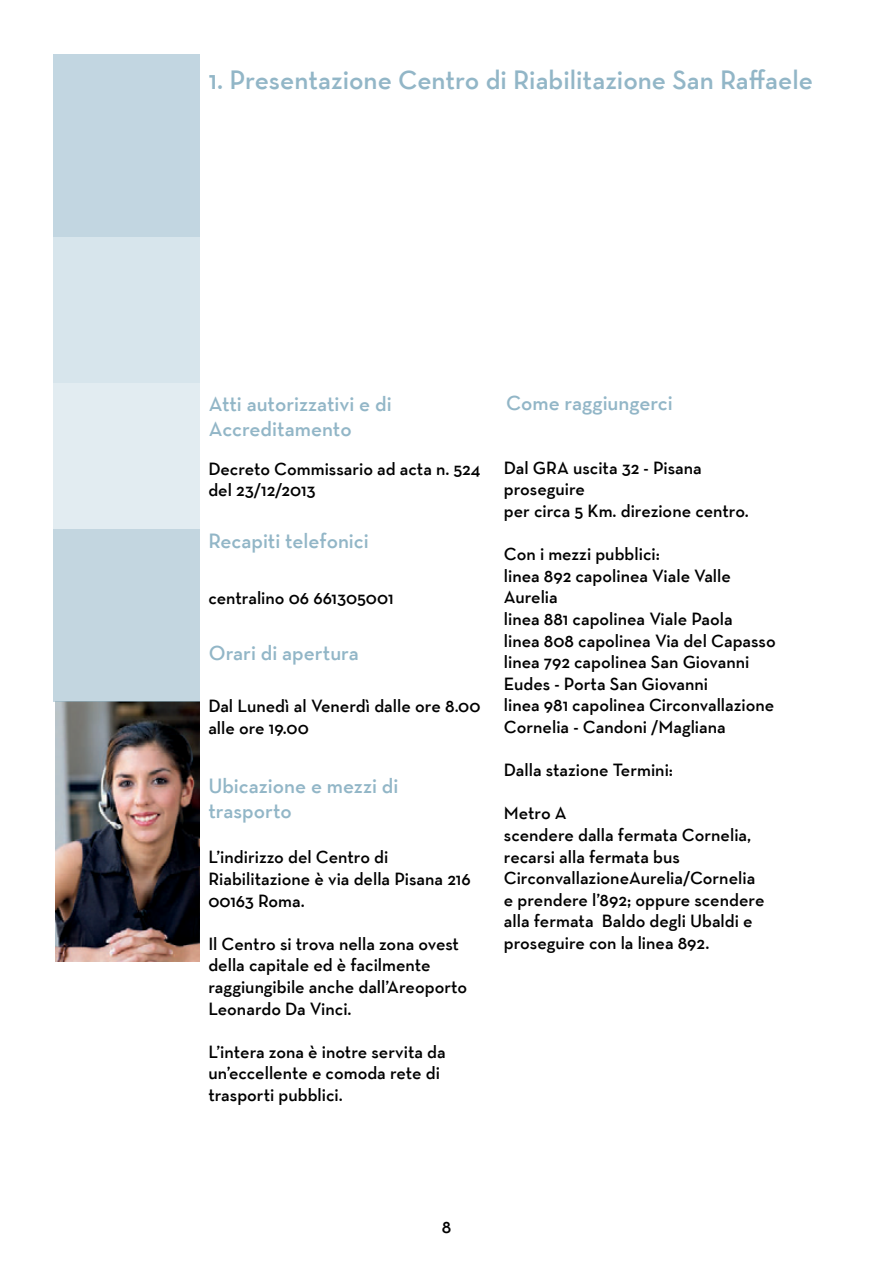
<style>
.page{position:relative;width:893px;height:1263px;background:#fff}
.page>*{position:absolute;margin:0;border:0;box-sizing:border-box;transform-origin:0 0}
.t1{font:600 27px "Neutra Text";color:#92b6c7}
.t2{font:600 21px/25.2px "Neutra Text";color:#92b6c7}
.t3{font:600 18px/21.6px "Neutra Text";color:#000}
</style>
<div class="page">
<img style="left:55px;top:702px;width:145px;height:259px">
<div style="left:53px;top:54px;width:147px;height:183px;background:#c2d6e1"></div>
<div style="left:53px;top:237px;width:147px;height:146px;background:#d7e5ec"></div>
<div style="left:53px;top:383px;width:147px;height:146px;background:#e2ecf1"></div>
<div style="left:53px;top:529px;width:147px;height:172px;background:#c3d6e0"></div>
<h1 class="t1" style="left:209px;top:63px;width:606px">1. Presentazione Centro di Riabilitazione San Raffaele</h1>
<p class="t2" style="left:209px;top:391px;width:184px">Atti autorizzativi e di<br>Accreditamento</p>
<p class="t3" style="left:208px;top:457px;width:274px">Decreto Commissario ad acta n. 524 del 23/12/2013</p>
<p class="t2" style="left:208px;top:528px;width:162px">Recapiti telefonici</p>
<p class="t3" style="left:208px;top:587px;width:187px">centralino 06 661305001</p>
<p class="t2" style="left:209px;top:640px;width:151px">Orari di apertura</p>
<p class="t3" style="left:208px;top:695px;width:274px">Dal Lunedì al Venerdì dalle ore 8.00 alle ore 19.00</p>
<p class="t2" style="left:208px;top:773px;width:191px">Ubicazione e mezzi di trasporto</p>
<p class="t3" style="left:208px;top:846px;width:264px">L’indirizzo del Centro di<br>Riabilitazione è via della Pisana 216<br>00163 Roma.</p>
<p class="t3" style="left:208px;top:932px;width:260px">Il Centro si trova nella zona ovest della capitale ed è facilmente raggiungibile anche dall’Areoporto<br>Leonardo Da Vinci.</p>
<p class="t3" style="left:208px;top:1040px;width:239px">L’intera zona è inotre servita da un’eccellente e comoda rete di trasporti pubblici.</p>
<p class="t2" style="left:506px;top:390px;width:168px">Come raggiungerci</p>
<p class="t3" style="left:504px;top:456px;width:246px">Dal GRA uscita 32 - Pisana proseguire<br>per circa 5 Km. direzione centro.</p>
<p class="t3" style="left:504px;top:543px;width:273px">Con i mezzi pubblici:<br>linea 892 capolinea Viale Valle<br>Aurelia<br>linea 881 capolinea Viale Paola<br>linea 808 capolinea Via del Capasso linea 792 capolinea San Giovanni<br>Eudes - Porta San Giovanni<br>linea 981 capolinea Circonvallazione<br>Cornelia - Candoni /Magliana</p>
<p class="t3" style="left:504px;top:759px;width:171px">Dalla stazione Termini:</p>
<p class="t3" style="left:504px;top:802px;width:262px">Metro A<br>scendere dalla fermata Cornelia, recarsi alla fermata bus<br>CirconvallazioneAurelia/Cornelia e prendere l’892; oppure scendere alla fermata Baldo degli Ubaldi e proseguire con la linea 892.</p>
<p class="t3" style="left:442px;top:1216px;width:11px">8</p>
</div>
